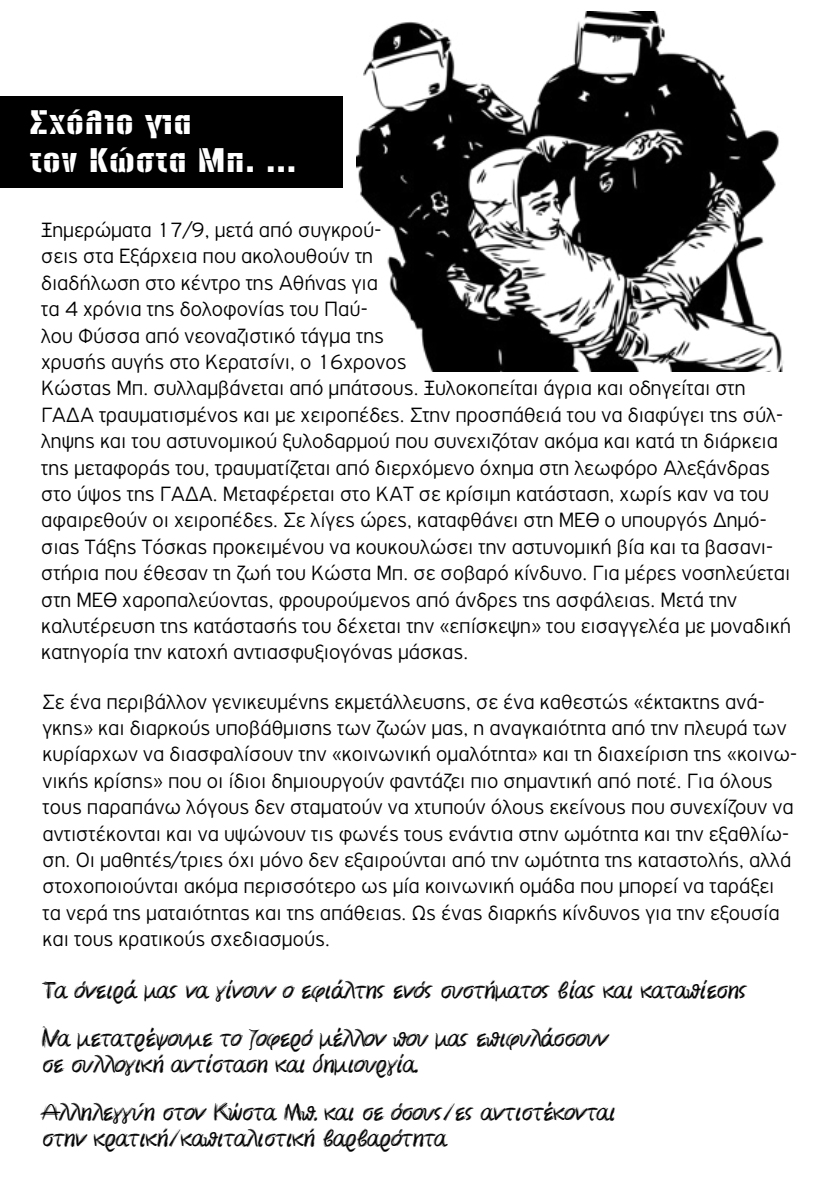
<style>
.page{position:relative;width:840px;height:1191px;background:#fff}
.page>*{position:absolute;margin:0;border:0;box-sizing:border-box;transform-origin:0 0}
.t1{font:32px/38.4px "PF Diesel";letter-spacing:.04em;color:#fff;scale:1.22 1}
.t2{font:300 22px/26.4px "PF Highway Gothic";color:#000}
.t3{font:22px/48px "CF Kouroudis Graffiti SG Dust";color:#000}
</style>
<div class="page">
<img style="left:356px;top:11px;width:427px;height:360px">
<div style="left:0;top:96px;width:342px;height:92px;background:#000"></div>
<h1 class="t1" style="left:30px;top:103px;width:219px">Σχόλιο για<br>τον Κώστα Μπ. ...</h1>
<p class="t2" style="left:41px;top:216px;width:751px">Ξημερώματα 17/9, μετά από συγκρού-<br>σεις στα Εξάρχεια που ακολουθούν τη<br>διαδήλωση στο κέντρο της Αθήνας για<br>τα 4 χρόνια της δολοφονίας του Παύ-<br>λου Φύσσα από νεοναζιστικό τάγμα της<br>χρυσής αυγής στο Κερατσίνι, ο 16χρονος<br>Κώστας Μπ. συλλαμβάνεται από μπάτσους. Ξυλοκοπείται άγρια και οδηγείται στη ΓΑΔΑ τραυματισμένος και με χειροπέδες. Στην προσπάθειά του να διαφύγει της σύλ&shy;ληψης και του αστυνομικού ξυλοδαρμού που συνεχιζόταν ακόμα και κατά τη διάρκεια της μεταφοράς του, τραυματίζεται από διερχόμενο όχημα στη λεωφόρο Αλεξάνδρας στο ύψος της ΓΑΔΑ. Μεταφέρεται στο ΚΑΤ σε κρίσιμη κατάσταση, χωρίς καν να του αφαιρεθούν οι χειροπέδες. Σε λίγες ώρες, καταφθάνει στη ΜΕΘ ο υπουργός Δημό&shy;σιας Τάξης Τόσκας προκειμένου να κουκουλώσει την αστυνομική βία και τα βασανι&shy;στήρια που έθεσαν τη ζωή του Κώστα Μπ. σε σοβαρό κίνδυνο. Για μέρες νοσηλεύεται στη ΜΕΘ χαροπαλεύοντας, φρουρούμενος από άνδρες της ασφάλειας. Μετά την καλυτέρευση της κατάστασής του δέχεται την «επίσκεψη» του εισαγγελέα με μοναδική κατηγορία την κατοχή αντιασφυξιογόνας μάσκας.</p>
<p class="t2" style="left:43px;top:688px;width:755px">Σε ένα περιβάλλον γενικευμένης εκμετάλλευσης, σε ένα καθεστώς «έκτακτης ανά&shy;γκης» και διαρκούς υποβάθμισης των ζωών μας, η αναγκαιότητα από την πλευρά των κυρίαρχων να διασφαλίσουν την «κοινωνική ομαλότητα» και τη διαχείριση της «κοινω&shy;νικής κρίσης» που οι ίδιοι δημιουργούν φαντάζει πιο σημαντική από ποτέ. Για όλους τους παραπάνω λόγους δεν σταματούν να χτυπούν όλους εκείνους που συνεχίζουν να αντιστέκονται και να υψώνουν τις φωνές τους ενάντια στην ωμότητα και την εξαθλίω&shy;ση. Οι μαθητές/τριες όχι μόνο δεν εξαιρούνται από την ωμότητα της καταστολής, αλλά στοχοποιούνται ακόμα περισσότερο ως μία κοινωνική ομάδα που μπορεί να ταράξει τα νερά της ματαιότητας και της απάθειας. Ως ένας διαρκής κίνδυνος για την εξουσία και τους κρατικούς σχεδιασμούς.</p>
<p class="t3" style="left:43px;top:966px;width:706px">Τα όνειρά μας να γίνουν ο εφιάλτης ενός συστήματος βίας και καταπίεσης<br>Να μετατρέψουμε το ζοφερό μέλλον που μας επιφυλάσσουν</p>
<p class="t3" style="left:43px;top:1040px;width:574px">σε συλλογική αντίσταση και δημιουργία.<br>Αλληλεγγύη στον Κώστα Μπ. και σε όσους/ες αντιστέκονται</p>
<p class="t3" style="left:43px;top:1114px;width:405px">στην κρατική/καπιταλιστική βαρβαρότητα</p>
</div>
